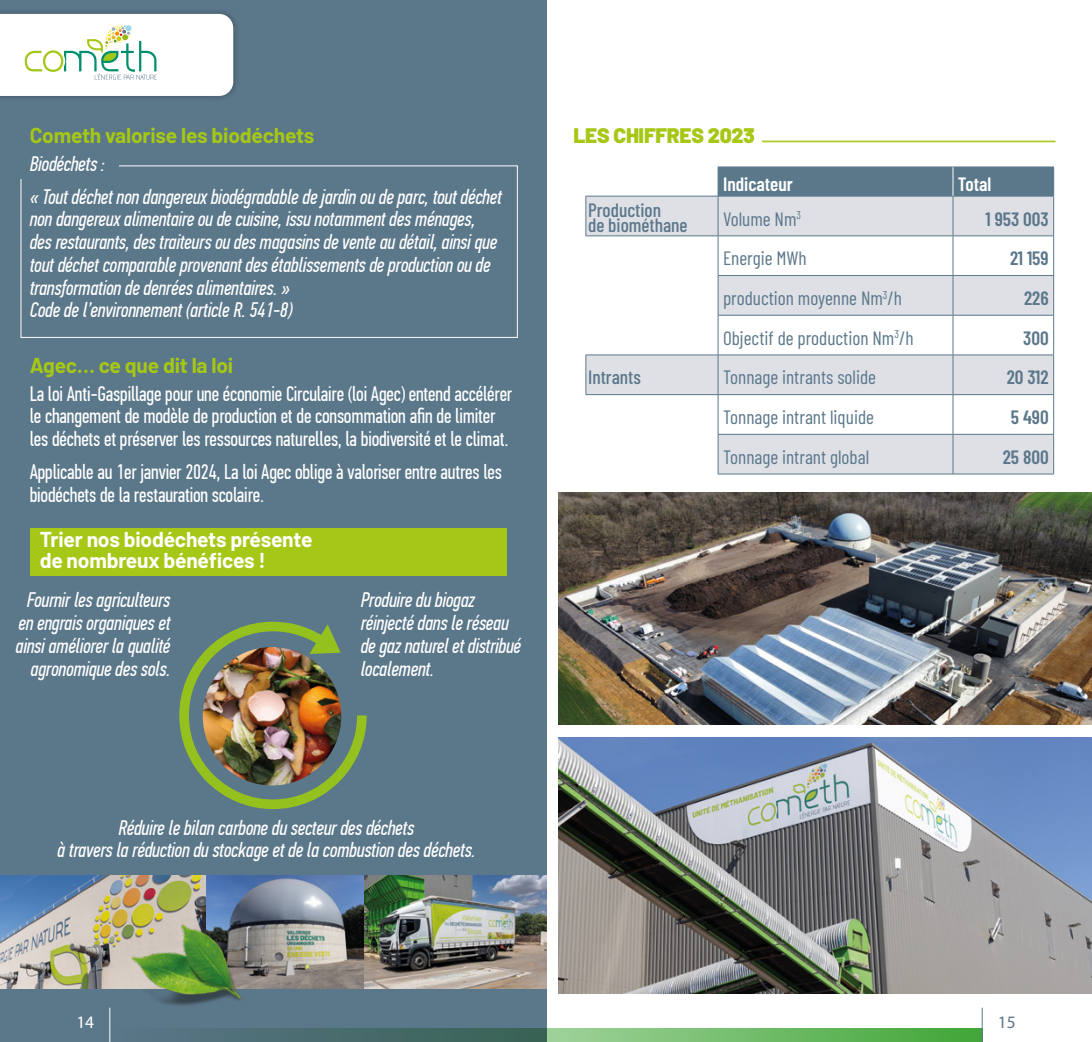
<style>
.page{position:relative;width:1092px;height:1042px;background:#fff}
.page>*{position:absolute;margin:0;border:0;box-sizing:border-box;transform-origin:0 0}
.t1{font:italic 21px/22.8px "PF Din Text Comp Pro";letter-spacing:-.01em;color:#fff}
.t2{font:21px/22.8px "PF Din Text Comp Pro";letter-spacing:-.01em;color:#fff}
.t3{font:700 21px/21px "Barlow";letter-spacing:-.01em;color:#fff}
.t4{font:700 21px "Barlow";letter-spacing:-.01em;color:#a5c715}
.t5{font:900 21px "Barlow";letter-spacing:-.01em;color:#a5c715}
.t6{font:19.25px "Barlow Condensed";color:#5b778a}
.t7{font:600 19.25px "Barlow Condensed";color:#5b778a}
.t8{font:500 19.25px/15.8px "Barlow Condensed";color:#5b778a}
.t9{font:600 19.25px "Barlow Condensed";color:#fff}
.t10{font:17.5px "Myriad Pro";color:#fff}
.t11{font:17.5px "Myriad Pro";color:#5b778a}
</style>
<div class="page">
<div style="left:0;top:0;width:546px;height:1042px;background:#5b778a"></div>
<div style="left:0;top:7px;width:240px;height:96px;background:#000;opacity:.3"></div>
<svg style="left:0;top:14px;width:233px;height:82px;background:#f3f8f2"></svg>
<img style="left:0;top:875px;width:364px;height:113px">
<img style="left:364px;top:875px;width:182px;height:113px">
<img style="left:119px;top:904px;width:139px;height:102px">
<div style="left:21px;top:165px;width:496px;height:173px;border:1px solid #fff"></div>
<div style="left:8px;top:154px;width:111px;height:25px;background:#5b778a"></div>
<div style="left:30px;top:528px;width:476px;height:47px;background:#a5c715"></div>
<img style="left:179px;top:621px;width:188px;height:188px">
<svg style="left:110px;top:1028px;width:871px;height:14px;background:#5c936b"></svg>
<hr style="left:109px;top:1007px;width:1px;height:35px;background:#fff">
<hr style="left:981px;top:1007px;width:1px;height:35px;background:#5b778a">
<hr style="left:762px;top:141px;width:293px;height:1px;background:#afcb27">
<svg style="left:586px;top:197px;width:467px;height:277px"></svg>
<hr style="left:585px;top:196px;width:133px;height:1px;background:#5b778a">
<hr style="left:585px;top:196px;width:1px;height:40px;background:#5b778a">
<hr style="left:718px;top:196px;width:234px;height:1px;background:#5b778a">
<hr style="left:717px;top:196px;width:1px;height:40px;background:#5b778a">
<hr style="left:952px;top:196px;width:101px;height:1px;background:#5b778a">
<hr style="left:952px;top:196px;width:1px;height:40px;background:#5b778a">
<hr style="left:1053px;top:196px;width:1px;height:40px;background:#5b778a">
<hr style="left:585px;top:235px;width:133px;height:1px;background:#5b778a">
<hr style="left:718px;top:235px;width:234px;height:1px;background:#5b778a">
<hr style="left:717px;top:236px;width:1px;height:39px;background:#5b778a">
<hr style="left:952px;top:235px;width:101px;height:1px;background:#5b778a">
<hr style="left:952px;top:236px;width:1px;height:39px;background:#5b778a">
<hr style="left:1053px;top:236px;width:1px;height:39px;background:#5b778a">
<hr style="left:717px;top:275px;width:235px;height:1px;background:#5b778a">
<hr style="left:717px;top:276px;width:1px;height:39px;background:#5b778a">
<hr style="left:952px;top:275px;width:101px;height:1px;background:#5b778a">
<hr style="left:952px;top:276px;width:1px;height:39px;background:#5b778a">
<hr style="left:1053px;top:276px;width:1px;height:39px;background:#5b778a">
<hr style="left:717px;top:315px;width:235px;height:1px;background:#5b778a">
<hr style="left:717px;top:315px;width:1px;height:40px;background:#5b778a">
<hr style="left:952px;top:315px;width:101px;height:1px;background:#5b778a">
<hr style="left:952px;top:315px;width:1px;height:40px;background:#5b778a">
<hr style="left:1053px;top:315px;width:1px;height:40px;background:#5b778a">
<hr style="left:585px;top:355px;width:133px;height:1px;background:#5b778a">
<hr style="left:585px;top:355px;width:1px;height:39px;background:#5b778a">
<hr style="left:718px;top:355px;width:234px;height:1px;background:#5b778a">
<hr style="left:717px;top:355px;width:1px;height:39px;background:#5b778a">
<hr style="left:952px;top:355px;width:101px;height:1px;background:#5b778a">
<hr style="left:952px;top:355px;width:1px;height:39px;background:#5b778a">
<hr style="left:1053px;top:355px;width:1px;height:39px;background:#5b778a">
<hr style="left:585px;top:394px;width:133px;height:1px;background:#5b778a">
<hr style="left:718px;top:394px;width:234px;height:1px;background:#5b778a">
<hr style="left:717px;top:395px;width:1px;height:39px;background:#5b778a">
<hr style="left:952px;top:394px;width:101px;height:1px;background:#5b778a">
<hr style="left:952px;top:395px;width:1px;height:39px;background:#5b778a">
<hr style="left:1053px;top:395px;width:1px;height:39px;background:#5b778a">
<hr style="left:717px;top:434px;width:235px;height:1px;background:#5b778a">
<hr style="left:717px;top:434px;width:1px;height:40px;background:#5b778a">
<hr style="left:952px;top:434px;width:101px;height:1px;background:#5b778a">
<hr style="left:952px;top:434px;width:1px;height:40px;background:#5b778a">
<hr style="left:1053px;top:434px;width:1px;height:40px;background:#5b778a">
<hr style="left:717px;top:474px;width:235px;height:1px;background:#5b778a">
<hr style="left:952px;top:474px;width:101px;height:1px;background:#5b778a">
<div style="left:717px;top:167px;width:337px;height:29px;background:#5b778a"></div>
<img style="left:558px;top:738px;width:533px;height:255px">
<img style="left:558px;top:492px;width:533px;height:232px">
<p class="t4" style="left:30px;top:120px;width:286px">Cometh valorise les biodéchets</p>
<p class="t1" style="left:30px;top:153px;width:77px">Biodéchets :</p>
<p class="t1" style="left:30px;top:185px;width:473px">« Tout déchet non dangereux biodégradable de jardin ou de parc, tout déchet non dangereux alimentaire ou de cuisine, issu notamment des ménages, des restaurants, des traiteurs ou des magasins de vente au détail, ainsi que tout déchet comparable provenant des établissements de production ou de transformation de denrées alimentaires. »<br>Code de l’environnement (article R. 541-8)</p>
<p class="t4" style="left:30px;top:350px;width:205px">Agec… ce que dit la loi</p>
<p class="t2" style="left:30px;top:382px;width:484px">La loi Anti-Gaspillage pour une économie Circulaire (loi Agec) entend accélérer le changement de modèle de production et de consommation afin de limiter les déchets et préserver les ressources naturelles, la biodiversité et le climat.</p>
<p class="t2" style="left:30px;top:460px;width:473px">Applicable au 1er janvier 2024, La loi Agec oblige à valoriser entre autres les biodéchets de la restauration scolaire.</p>
<p class="t3" style="left:40px;top:528px;width:274px">Trier nos biodéchets présente de nombreux bénéfices !</p>
<p class="t1" style="left:16px;top:589px;width:156px;text-align:right">Fournir les agriculteurs en engrais organiques et ainsi améliorer la qualité agronomique des sols.</p>
<p class="t1" style="left:361px;top:589px;width:162px">Produire du biogaz réinjecté dans le réseau de gaz naturel et distribué localement.</p>
<p class="t5" style="left:573px;top:120px;width:183px">LES CHIFFRES 2023</p>
<p class="t9" style="left:723px;top:171px;width:71px">Indicateur</p>
<p class="t9" style="left:957px;top:171px;width:35px">Total</p>
<p class="t8" style="left:588px;top:200px;width:101px">Production<br>de biométhane</p>
<p class="t6" style="left:723px;top:205px;width:80px">Volume Nm<sup>3</sup></p>
<p class="t7" style="left:985px;top:205px;width:65px">1 953 003</p>
<p class="t6" style="left:723px;top:245px;width:85px">Energie MWh</p>
<p class="t7" style="left:1010px;top:245px;width:40px">21 159</p>
<p class="t6" style="left:723px;top:284px;width:181px">production moyenne Nm<sup>3</sup>/h</p>
<p class="t7" style="left:1023px;top:284px;width:26px">226</p>
<p class="t6" style="left:723px;top:324px;width:192px">Objectif de production Nm<sup>3</sup>/h</p>
<p class="t7" style="left:1023px;top:324px;width:27px">300</p>
<p class="t8" style="left:588px;top:368px;width:54px">Intrants</p>
<p class="t6" style="left:723px;top:364px;width:154px">Tonnage intrants solide</p>
<p class="t7" style="left:1006px;top:364px;width:43px">20 312</p>
<p class="t6" style="left:723px;top:403px;width:152px">Tonnage intrant liquide</p>
<p class="t7" style="left:1010px;top:403px;width:39px">5 490</p>
<p class="t6" style="left:723px;top:443px;width:148px">Tonnage intrant global</p>
<p class="t7" style="left:1002px;top:443px;width:47px">25 800</p>
<p class="t1" style="left:57px;top:816px;width:420px;text-align:center">Réduire le bilan carbone du secteur des déchets<br>à travers la réduction du stockage et de la combustion des déchets.</p>
<p class="t10" style="left:76px;top:1011px;width:19px">14</p>
<p class="t11" style="left:997px;top:1011px;width:19px">15</p>
</div>
